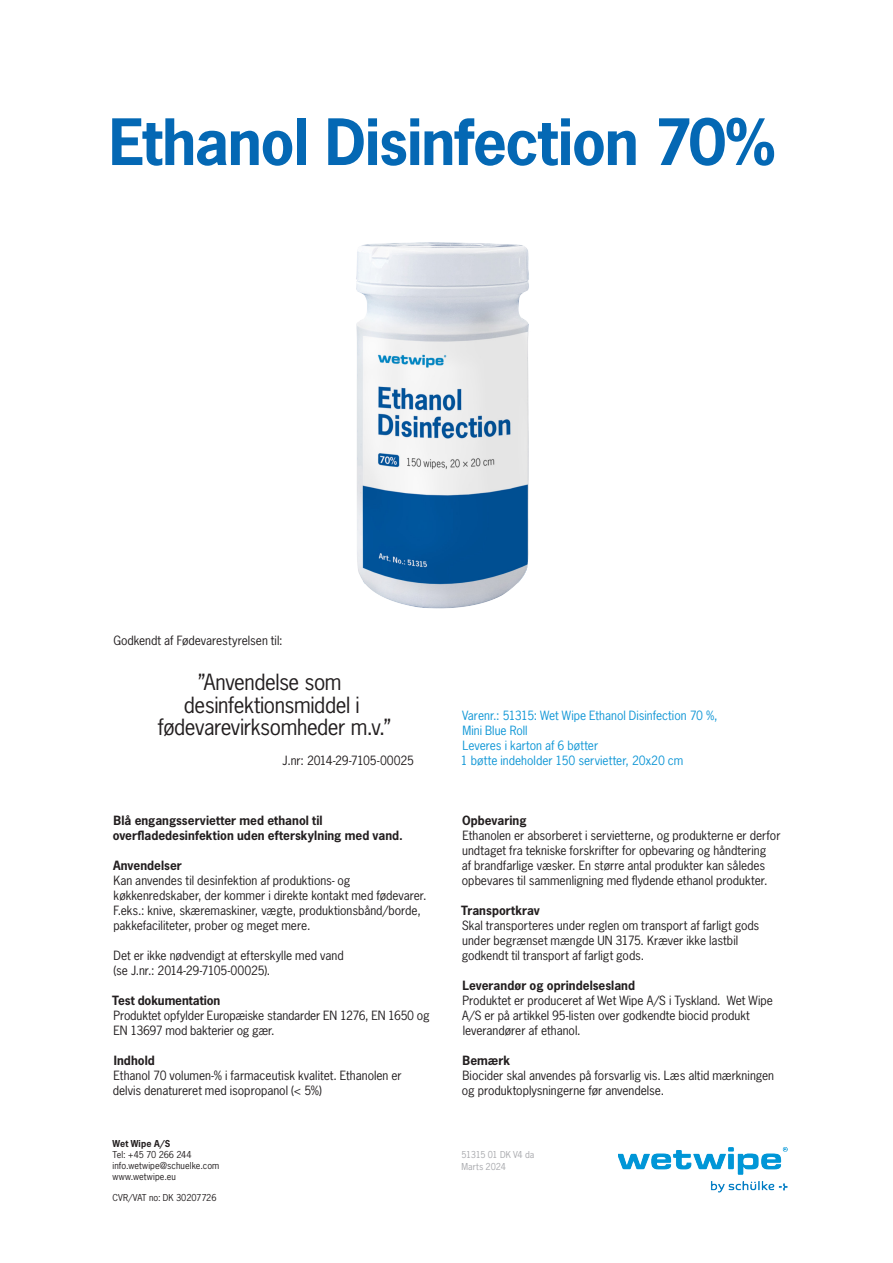
<style>
.page{position:relative;width:893px;height:1263px;background:#fff}
.page>*{position:absolute;margin:0;border:0;box-sizing:border-box;transform-origin:0 0}
.t1{font:700 60px "News Gothic Std";letter-spacing:-.02em;color:#0468b4}
.t2{font:21px/22.5px "News Gothic Std";letter-spacing:-.02em;color:#231f20;text-align:center}
.t3{font:12px/15px "News Gothic Std";color:#231f20}
.t4{font:700 12px/15px "News Gothic Std";letter-spacing:.005em;color:#231f20}
.t5{font:12px/15px "News Gothic Std";color:#1197d6}
.t6{font:12px "News Gothic Std";letter-spacing:-.02em;color:#231f20}
.t7{font:9px/10.8px "News Gothic Std";letter-spacing:.005em;color:#231f20}
.t8{font:9px/12px "News Gothic Std";letter-spacing:-.015em;color:#a8a9ad}
.t9{font:700 9px "News Gothic Std";letter-spacing:.015em;color:#231f20}
</style>
<div class="page">
<img style="left:618px;top:1148px;width:170px;height:45px">
<img style="left:356px;top:242px;width:173px;height:367px">
<h1 class="t1" style="left:109px;top:103px;width:668px">Ethanol Disinfection 70%</h1>
<p class="t3" style="left:113px;top:633px;width:171px">Godkendt af Fødevarestyrelsen til:</p>
<h2 class="t2" style="left:158px;top:671px;width:235px">”Anvendelse som desinfektionsmiddel i fødevarevirksomheder m.v.”</h2>
<p class="t6" style="left:283px;top:753px;width:133px">J.nr: 2014-29-7105-00025</p>
<p class="t4" style="left:113px;top:813px;width:292px">Blå engangsservietter med ethanol til overfladedesinfektion uden efterskylning med vand.</p>
<p class="t4" style="left:113px;top:858px;width:70px">Anvendelser</p>
<p class="t3" style="left:113px;top:873px;width:315px">Kan anvendes til desinfektion af produktions- og køkkenredskaber, der kommer i direkte kontakt med fødevarer.<br>F.eks.: knive, skæremaskiner, vægte, produktionsbånd/borde, pakkefaciliteter, prober og meget mere.</p>
<p class="t3" style="left:113px;top:948px;width:232px">Det er ikke nødvendigt at efterskylle med vand (se J.nr.: 2014-29-7105-00025).</p>
<p class="t4" style="left:112px;top:993px;width:110px">Test dokumentation</p>
<p class="t3" style="left:114px;top:1008px;width:318px">Produktet opfylder Europæiske standarder EN 1276, EN 1650 og<br>EN 13697 mod bakterier og gær.</p>
<p class="t4" style="left:114px;top:1053px;width:43px">Indhold</p>
<p class="t3" style="left:113px;top:1068px;width:291px">Ethanol 70 volumen-% i farmaceutisk kvalitet. Ethanolen er delvis denatureret med isopropanol (&lt; 5%)</p>
<p class="t9" style="left:112px;top:1138px;width:59px">Wet Wipe A/S</p>
<p class="t7" style="left:112px;top:1149px;width:108px">Tel: +45 70 266 244 info.wetwipe@schuelke.com www.wetwipe.eu</p>
<p class="t7" style="left:112px;top:1192px;width:106px">CVR/VAT no: DK 30207726</p>
<p class="t5" style="left:461px;top:708px;width:258px">Varenr.: 51315: Wet Wipe Ethanol Disinfection 70 %, Mini Blue Roll<br>Leveres i karton af 6 bøtter<br>1 bøtte indeholder 150 servietter, 20x20 cm</p>
<p class="t4" style="left:462px;top:813px;width:66px">Opbevaring</p>
<p class="t3" style="left:462px;top:828px;width:320px">Ethanolen er absorberet i servietterne, og produkterne er derfor undtaget fra tekniske forskrifter for opbevaring og håndtering<br>af brandfarlige væsker. En større antal produkter kan således opbevares til sammenligning med flydende ethanol produkter.</p>
<p class="t4" style="left:461px;top:903px;width:80px">Transportkrav</p>
<p class="t3" style="left:462px;top:918px;width:299px">Skal transporteres under reglen om transport af farligt gods under begrænset mængde UN 3175. Kræver ikke lastbil godkendt til transport af farligt gods.</p>
<p class="t4" style="left:463px;top:978px;width:174px">Leverandør og oprindelsesland</p>
<p class="t3" style="left:462px;top:993px;width:312px">Produktet er produceret af Wet Wipe A/S i Tyskland. Wet Wipe<br>A/S er på artikkel 95-listen over godkendte biocid produkt leverandører af ethanol.</p>
<p class="t4" style="left:463px;top:1053px;width:49px">Bemærk</p>
<p class="t3" style="left:462px;top:1068px;width:314px">Biocider skal anvendes på forsvarlig vis. Læs altid mærkningen og produktoplysningerne før anvendelse.</p>
<p class="t8" style="left:461px;top:1148px;width:74px">51315 01 DK V4 da<br>Marts 2024</p>
</div>
